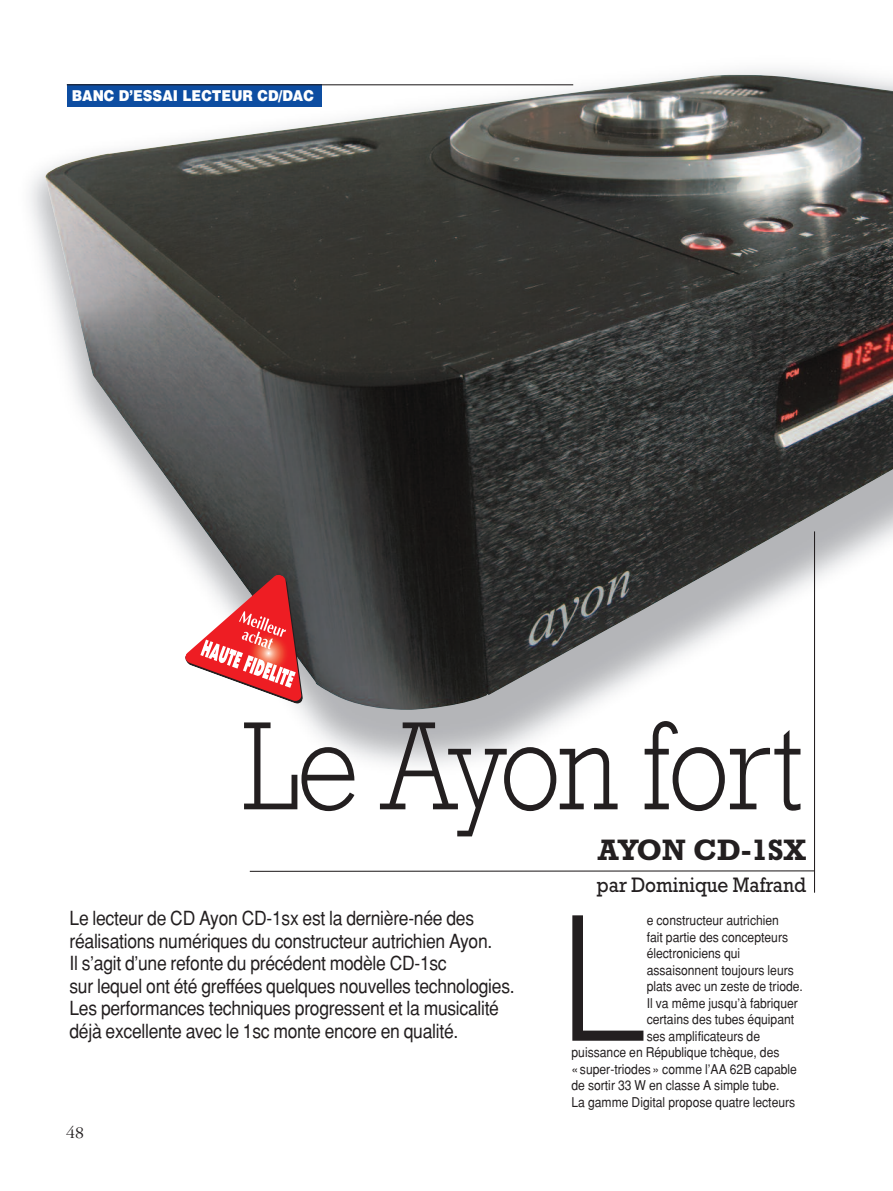
<style>
.page{position:relative;width:893px;height:1191px;background:#fff}
.page>*{position:absolute;margin:0;border:0;box-sizing:border-box;transform-origin:0 0}
.t1{font:300 174.15px "Helvetica";color:#231f20;scale:.9 1}
.t2{font:300 127.95px "Rockwell";letter-spacing:-.015em;color:#231f20;scale:.87 1}
.t3{font:700 30px "Rockwell";color:#231f20}
.t4{font:21.3px "Rockwell";color:#231f20;scale:.9 1}
.t5{font:19.5px/22.5px "Helvetica";letter-spacing:-.015em;color:#231f20;scale:.9 1}
.t6{font:18px "Garamond Three";color:#231f20}
.t7{font:900 15px "Helvetica";color:#fff;scale:.9 1}
.t8{font:13.5px "Helvetica";color:#231f20;scale:.9 1}
</style>
<div class="page">
<img style="left:45px;top:74px;width:848px;height:636px">
<svg style="left:249px;top:870px;width:565px;height:2px"></svg>
<hr style="left:814px;top:531px;width:1px;height:361px;background:#231f20">
<div style="left:67px;top:85px;width:255px;height:22px;background:#0d4da1"></div>
<hr style="left:67px;top:84px;width:506px;height:1px;background:#231f20">
<svg style="left:184px;top:574px;width:119px;height:130px"></svg>
<p class="t7" style="left:72px;top:87px;width:271px">BANC D’ESSAI LECTEUR CD/DAC</p>
<h2 class="t2" style="left:242px;top:722px;width:646px">Le Ayon fort</h2>
<p class="t5" style="left:69px;top:907px;width:496px">Le lecteur de CD Ayon CD-1sx est la dernière-née des réalisations numériques du constructeur autrichien Ayon.<br>Il s’agit d’une refonte du précédent modèle CD-1sc<br>sur lequel ont été greffées quelques nouvelles technologies.<br>Les performances techniques progressent et la musicalité déjà excellente avec le 1sc monte encore en qualité.</p>
<h3 class="t6" style="left:66px;top:1126px;width:19px">48</h3>
<h3 class="t3" style="left:598px;top:840px;width:210px">AYON CD-1SX</h3>
<h3 class="t4" style="left:597px;top:872px;width:234px">par Dominique Mafrand</h3>
<h1 class="t1" style="left:560px;top:870px;width:98px">L</h1>
<p class="t8" style="left:647px;top:912px;width:149px">e constructeur autrichien</p>
<p class="t8" style="left:647px;top:929px;width:159px">fait partie des concepteurs</p>
<p class="t8" style="left:647px;top:945px;width:105px">électroniciens qui</p>
<p class="t8" style="left:647px;top:962px;width:165px">assaisonnent toujours leurs</p>
<p class="t8" style="left:647px;top:978px;width:175px">plats avec un zeste de triode.</p>
<p class="t8" style="left:647px;top:995px;width:170px">Il va même jusqu’à fabriquer</p>
<p class="t8" style="left:647px;top:1011px;width:165px">certains des tubes équipant</p>
<p class="t8" style="left:647px;top:1028px;width:128px">ses amplificateurs de</p>
<p class="t8" style="left:571px;top:1044px;width:233px">puissance en République tchèque, des</p>
<p class="t8" style="left:571px;top:1061px;width:252px">«super-triodes» comme l’AA 62B capable</p>
<p class="t8" style="left:571px;top:1077px;width:233px">de sortir 33 W en classe A simple tube.</p>
<p class="t8" style="left:571px;top:1094px;width:250px">La gamme Digital propose quatre lecteurs</p>
</div>
